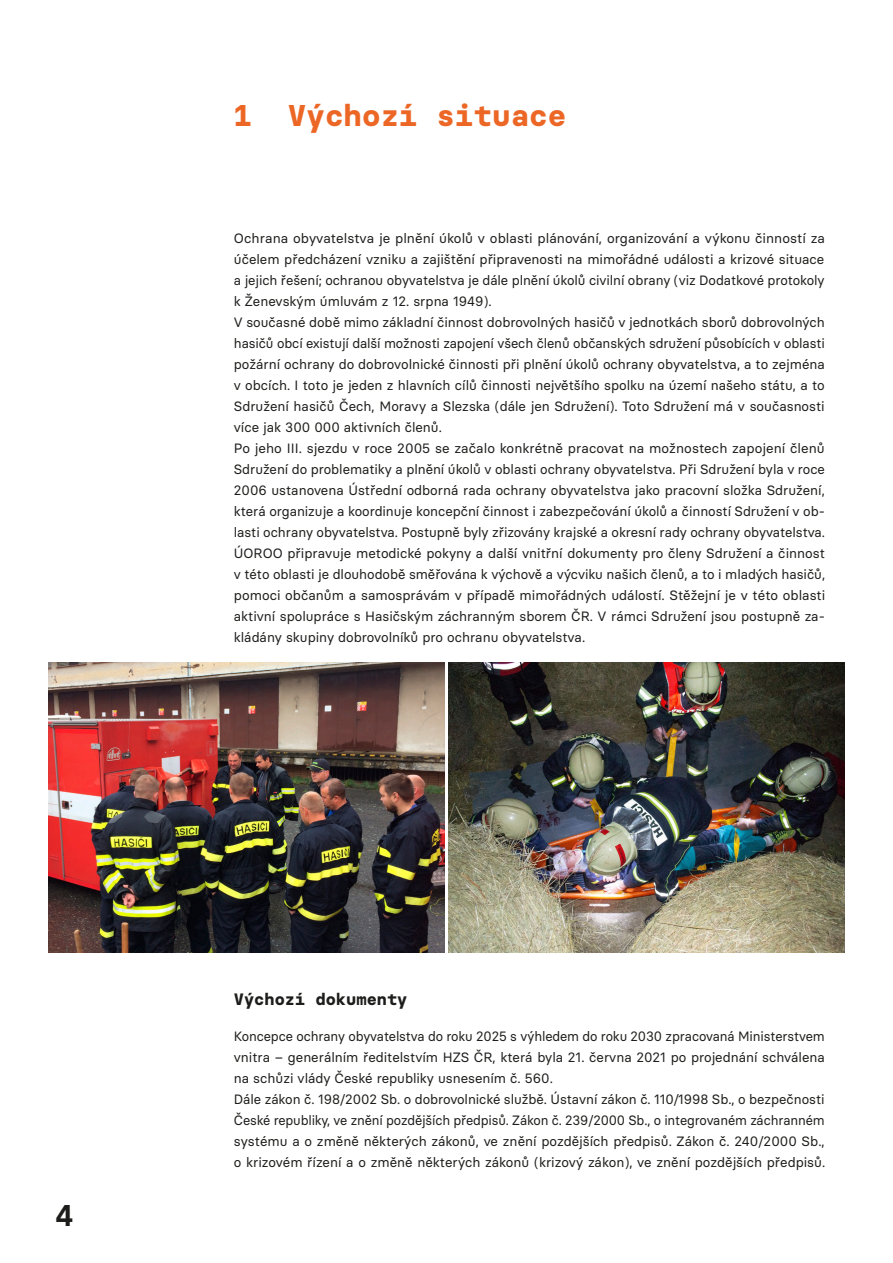
<style>
.page{position:relative;width:893px;height:1263px;background:#fff}
.page>*{position:absolute;margin:0;border:0;box-sizing:border-box;transform-origin:0 0}
.t1{font:700 30px "Basier Circle Mono";color:#ec6726}
.t2{font:600 30px "Basier Circle Mono";color:#1d1d1b}
.t3{font:700 16.5px "Basier Circle Mono";color:#1d1d1b}
.t4{font:13.5px/21px "Basier Circle";color:#1d1d1b}
</style>
<div class="page">
<img style="left:49px;top:663px;width:396px;height:289px">
<img style="left:448px;top:663px;width:396px;height:289px">
<h1 class="t2" style="left:55px;top:1196px;width:20px">4</h1>
<h1 class="t1" style="left:234px;top:97px;width:334px">1 Výchozí situace</h1>
<p class="t4" style="left:234px;top:228px;width:593px">Ochrana obyvatelstva je plnění úkolů v oblasti plánování, organizování a výkonu činností za účelem předcházení vzniku a zajištění připravenosti na mimořádné události a krizové situace a jejich řešení; ochranou obyvatelstva je dále plnění úkolů civilní obrany (viz Dodatkové protokoly k Ženevským úmluvám z 12. srpna 1949).<br>V současné době mimo základní činnost dobrovolných hasičů v jednotkách sborů dobrovolných hasičů obcí existují další možnosti zapojení všech členů občanských sdružení působících v oblasti požární ochrany do dobrovolnické činnosti při plnění úkolů ochrany obyvatelstva, a to zejména v obcích. I toto je jeden z hlavních cílů činnosti největšího spolku na území našeho státu, a to Sdružení hasičů Čech, Moravy a Slezska (dále jen Sdružení). Toto Sdružení má v současnosti více jak 300 000 aktivních členů.<br>Po jeho III. sjezdu v roce 2005 se začalo konkrétně pracovat na možnostech zapojení členů Sdružení do problematiky a plnění úkolů v oblasti ochrany obyvatelstva. Při Sdružení byla v roce 2006 ustanovena Ústřední odborná rada ochrany obyvatelstva jako pracovní složka Sdružení, která organizuje a koordinuje koncepční činnost i zabezpečování úkolů a činností Sdružení v ob&shy;lasti ochrany obyvatelstva. Postupně byly zřizovány krajské a okresní rady ochrany obyvatelstva.<br>ÚOROO připravuje metodické pokyny a další vnitřní dokumenty pro členy Sdružení a činnost v této oblasti je dlouhodobě směřována k výchově a výcviku našich členů, a to i mladých hasičů, pomoci občanům a samosprávám v případě mimořádných událostí. Stěžejní je v této oblasti aktivní spolupráce s Hasičským záchranným sborem ČR. V rámci Sdružení jsou postupně za&shy;kládány skupiny dobrovolníků pro ochranu obyvatelstva.</p>
<p class="t3" style="left:234px;top:989px;width:175px">Výchozí dokumenty</p>
<p class="t4" style="left:234px;top:1026px;width:593px">Koncepce ochrany obyvatelstva do roku 2025 s výhledem do roku 2030 zpracovaná Ministerstvem vnitra – generálním ředitelstvím HZS ČR, která byla 21. června 2021 po projednání schválena na schůzi vlády České republiky usnesením č. 560.<br>Dále zákon č. 198/2002 Sb. o dobrovolnické službě. Ústavní zákon č. 110/1998 Sb., o bezpečnosti České republiky, ve znění pozdějších předpisů. Zákon č. 239/2000 Sb., o integrovaném záchranném systému a o změně některých zákonů, ve znění pozdějších předpisů. Zákon č. 240/2000 Sb., o krizovém řízení a o změně některých zákonů (krizový zákon), ve znění pozdějších předpisů.</p>
</div>
